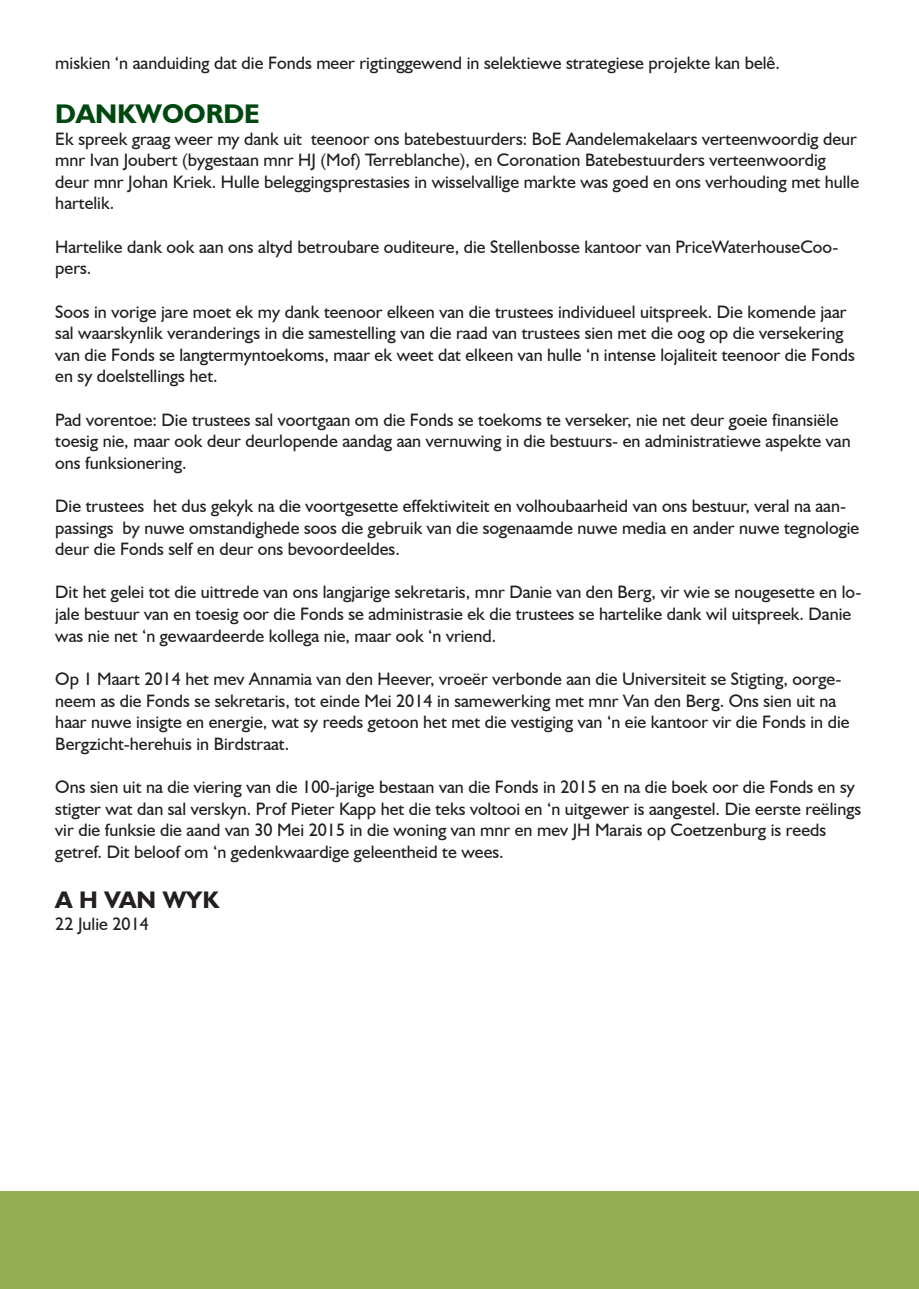
<style>
.page{position:relative;width:919px;height:1289px;background:#fff}
.page>*{position:absolute;margin:0;border:0;box-sizing:border-box;transform-origin:0 0}
.Heading{font:700 27px "Humanist 521 BT";color:#004710}
.t1{font:700 24px "Humanist 521 BT";color:#231f20}
.t2{font:18px/21.6px "Humanist 521 BT";color:#231f20}
</style>
<div class="page">
<div style="left:0;top:1191px;width:918px;height:97px;background:#94af53"></div>
<p class="t2" style="left:55px;top:52px;width:726px">miskien ‘n aanduiding dat die Fonds meer rigtinggewend in selektiewe strategiese projekte kan belê.</p>
<p class="Heading" style="left:55px;top:97px;width:206px">DANKWOORDE</p>
<p class="t2" style="left:55px;top:127px;width:805px">Ek spreek graag weer my dank uit teenoor ons batebestuurders: BoE Aandelemakelaars verteenwoordig deur mnr Ivan Joubert (bygestaan mnr HJ (Mof) Terreblanche), en Coronation Batebestuurders verteenwoordig deur mnr Johan Kriek. Hulle beleggingsprestasies in wisselvallige markte was goed en ons verhouding met hulle hartelik.</p>
<p class="t2" style="left:55px;top:235px;width:784px">Hartelike dank ook aan ons altyd betroubare ouditeure, die Stellenbosse kantoor van PriceWaterhouseCoo&shy;pers.</p>
<p class="t2" style="left:55px;top:300px;width:801px">Soos in vorige jare moet ek my dank teenoor elkeen van die trustees individueel uitspreek. Die komende jaar sal waarskynlik veranderings in die samestelling van die raad van trustees sien met die oog op die versekering van die Fonds se langtermyntoekoms, maar ek weet dat elkeen van hulle ‘n intense lojaliteit teenoor die Fonds en sy doelstellings het.</p>
<p class="t2" style="left:55px;top:408px;width:796px">Pad vorentoe: Die trustees sal voortgaan om die Fonds se toekoms te verseker, nie net deur goeie finansiële toesig nie, maar ook deur deurlopende aandag aan vernuwing in die bestuurs- en administratiewe aspekte van ons funksionering.</p>
<p class="t2" style="left:55px;top:494px;width:805px">Die trustees het dus gekyk na die voortgesette effektiwiteit en volhoubaarheid van ons bestuur, veral na aan&shy;passings by nuwe omstandighede soos die gebruik van die sogenaamde nuwe media en ander nuwe tegnologie deur die Fonds self en deur ons bevoordeeldes.</p>
<p class="t2" style="left:55px;top:581px;width:807px">Dit het gelei tot die uittrede van ons langjarige sekretaris, mnr Danie van den Berg, vir wie se nougesette en lo&shy;jale bestuur van en toesig oor die Fonds se administrasie ek die trustees se hartelike dank wil uitspreek. Danie was nie net ‘n gewaardeerde kollega nie, maar ook ‘n vriend.</p>
<p class="t2" style="left:55px;top:667px;width:795px">Op 1 Maart 2014 het mev Annamia van den Heever, vroeër verbonde aan die Universiteit se Stigting, oorge&shy;neem as die Fonds se sekretaris, tot einde Mei 2014 in samewerking met mnr Van den Berg. Ons sien uit na haar nuwe insigte en energie, wat sy reeds getoon het met die vestiging van ‘n eie kantoor vir die Fonds in die Bergzicht-herehuis in Birdstraat.</p>
<p class="t2" style="left:55px;top:775px;width:807px">Ons sien uit na die viering van die 100-jarige bestaan van die Fonds in 2015 en na die boek oor die Fonds en sy stigter wat dan sal verskyn. Prof Pieter Kapp het die teks voltooi en ‘n uitgewer is aangestel. Die eerste reëlings vir die funksie die aand van 30 Mei 2015 in die woning van mnr en mev JH Marais op Coetzenburg is reeds getref. Dit beloof om ‘n gedenkwaardige geleentheid te wees.</p>
<p class="t1" style="left:55px;top:885px;width:165px">A H VAN WYK</p>
<p class="t2" style="left:55px;top:912px;width:95px">22 Julie 2014</p>
</div>
